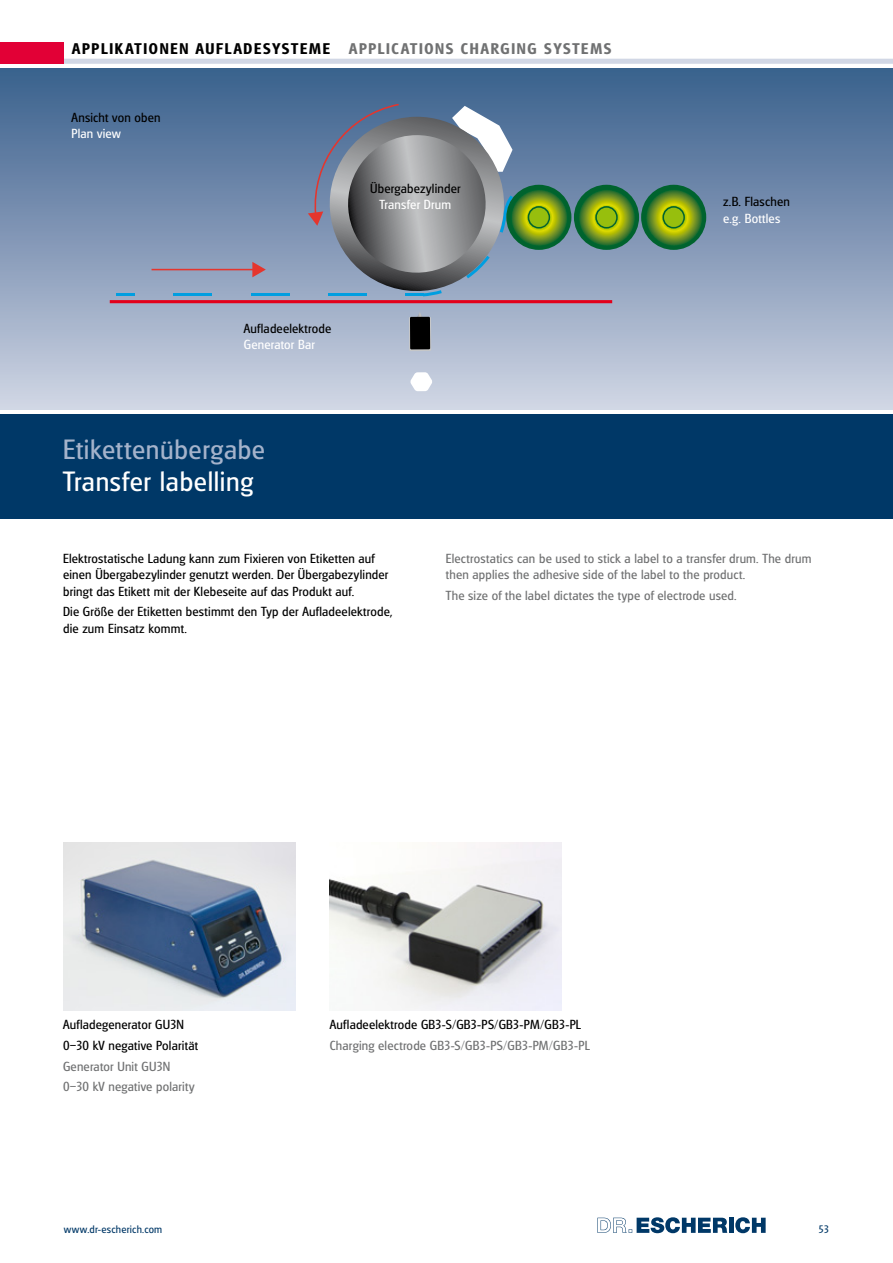
<style>
.page{position:relative;width:893px;height:1263px;background:#fff}
.page>*{position:absolute;margin:0;border:0;box-sizing:border-box;transform-origin:0 0}
.t1{font:27px "Glasgow Serial";letter-spacing:.025em;color:#a5b3cb}
.t2{font:27px "Glasgow Serial";letter-spacing:.025em;color:#fff}
.t3{font:700 15px "Glasgow Serial";letter-spacing:.115em;color:#000}
.t4{font:700 15px "Glasgow Serial";letter-spacing:.11em;color:#707172}
.Fließtext_dt{font:12.75px/16.5px "Glasgow Serial";letter-spacing:.015em;color:#000}
.Fließtext_eng{font:12.75px/16.5px "Glasgow Serial";letter-spacing:.015em;color:#707172}
.Fließtext_dt-2{font:12.75px "Glasgow Serial";letter-spacing:.015em;color:#707172}
.Fließtext_dt-3{font:12.75px "Glasgow Serial";letter-spacing:.015em;color:#fff}
.t5{font:10.5px "Glasgow Serial";letter-spacing:.02em;color:#003867}
</style>
<div class="page">
<div style="left:0;top:414px;width:893px;height:104px;background:#003867"></div>
<svg style="left:597px;top:1217px;width:130px;height:16px"></svg>
<hr style="left:729px;top:1218px;width:4px;height:15px;background:#003867">
<svg style="left:735px;top:1217px;width:31px;height:16px"></svg>
<div style="left:0;top:59px;width:893px;height:5px;background:#d1d7e5"></div>
<div style="left:0;top:43px;width:64px;height:21px;background:#e20036"></div>
<div style="left:0;top:69px;width:892px;height:340px;background:linear-gradient(to bottom,#385f8c,#cfd3e3)"></div>
<svg style="left:410px;top:372px;width:22px;height:19px"></svg>
<hr style="left:116px;top:293px;width:19px;height:3px;background:#009ee0">
<hr style="left:251px;top:293px;width:39px;height:3px;background:#009ee0">
<hr style="left:174px;top:293px;width:38px;height:3px;background:#009ee0">
<hr style="left:110px;top:300px;width:502px;height:3px;background:#e2001a">
<hr style="left:152px;top:269px;width:103px;height:1px;background:#e5352d">
<svg style="left:252px;top:262px;width:14px;height:15px"></svg>
<svg style="left:308px;top:103px;width:208px;height:198px;background:#848d9b"></svg>
<svg style="left:506px;top:185px;width:65px;height:65px;background:#558a22"></svg>
<div style="left:528px;top:207px;width:21px;height:21px;background:#97bf0d;border-radius:50%"></div>
<div style="left:528px;top:206px;width:22px;height:22px;border:2px solid #fff;border-radius:50%"></div>
<svg style="left:574px;top:185px;width:65px;height:65px;background:#558a22"></svg>
<div style="left:596px;top:207px;width:21px;height:21px;background:#97bf0d;border-radius:50%"></div>
<div style="left:595px;top:206px;width:23px;height:22px;border:2px solid #fff;border-radius:50%"></div>
<svg style="left:641px;top:185px;width:65px;height:65px;background:#558a22"></svg>
<div style="left:663px;top:207px;width:21px;height:21px;background:#97bf0d;border-radius:50%"></div>
<div style="left:662px;top:206px;width:23px;height:22px;border:2px solid #fff;border-radius:50%"></div>
<svg style="left:409px;top:317px;width:22px;height:34px"></svg>
<svg style="left:411px;top:312px;width:17px;height:5px"></svg>
<div style="left:410px;top:317px;width:20px;height:32px;background:#000"></div>
<img style="left:63px;top:842px;width:232px;height:168px">
<img style="left:330px;top:842px;width:232px;height:168px">
<p class="t3" style="left:72px;top:39px;width:259px">APPLIKATIONEN AUFLADESYSTEME</p>
<p class="t4" style="left:349px;top:39px;width:264px">APPLICATIONS CHARGING SYSTEMS</p>
<p class="Fließtext_dt" style="left:72px;top:109px;width:91px">Ansicht von oben</p>
<p class="Fließtext_dt-3" style="left:72px;top:126px;width:51px">Plan view</p>
<p class="Fließtext_dt" style="left:370px;top:180px;width:92px">Übergabezylinder</p>
<p class="Fließtext_dt-3" style="left:379px;top:197px;width:73px">Transfer Drum</p>
<p class="Fließtext_dt" style="left:244px;top:320px;width:89px">Aufladeelektrode</p>
<p class="Fließtext_dt-3" style="left:244px;top:337px;width:73px">Generator Bar</p>
<p class="t1" style="left:63px;top:433px;width:203px">Etikettenübergabe</p>
<p class="t2" style="left:63px;top:465px;width:192px">Transfer labelling</p>
<p class="Fließtext_dt" style="left:723px;top:193px;width:68px">z.B. Flaschen</p>
<p class="Fließtext_dt-3" style="left:723px;top:210px;width:59px">e.g. Bottles</p>
<p class="Fließtext_dt" style="left:63px;top:550px;width:327px">Elektrostatische Ladung kann zum Fixieren von Etiketten auf einen Übergabezylinder genutzt werden. Der Übergabezylinder bringt das Etikett mit der Klebeseite auf das Produkt auf.</p>
<p class="Fließtext_dt" style="left:63px;top:603px;width:331px">Die Größe der Etiketten bestimmt den Typ der Aufladeelektrode, die zum Einsatz kommt.</p>
<p class="Fließtext_eng" style="left:446px;top:550px;width:367px">Electrostatics can be used to stick a label to a transfer drum. The drum then applies the adhesive side of the label to the product.</p>
<p class="Fließtext_eng" style="left:446px;top:587px;width:292px">The size of the label dictates the type of electrode used.</p>
<p class="Fließtext_dt" style="left:63px;top:1016px;width:122px">Aufladegenerator GU3N</p>
<p class="Fließtext_dt" style="left:63px;top:1037px;width:137px">0–30 kV negative Polarität</p>
<p class="Fließtext_dt-2" style="left:63px;top:1058px;width:109px">Generator Unit GU3N</p>
<p class="Fließtext_dt-2" style="left:63px;top:1079px;width:133px">0–30 kV negative polarity</p>
<p class="t5" style="left:64px;top:1223px;width:100px">www.dr-escherich.com</p>
<p class="Fließtext_dt" style="left:330px;top:1016px;width:253px">Aufladeelektrode GB3-S/GB3-PS/GB3-PM/GB3-PL</p>
<p class="Fließtext_dt-2" style="left:330px;top:1037px;width:262px">Charging electrode GB3-S/GB3-PS/GB3-PM/GB3-PL</p>
<p class="t5" style="left:819px;top:1223px;width:12px">53</p>
</div>
